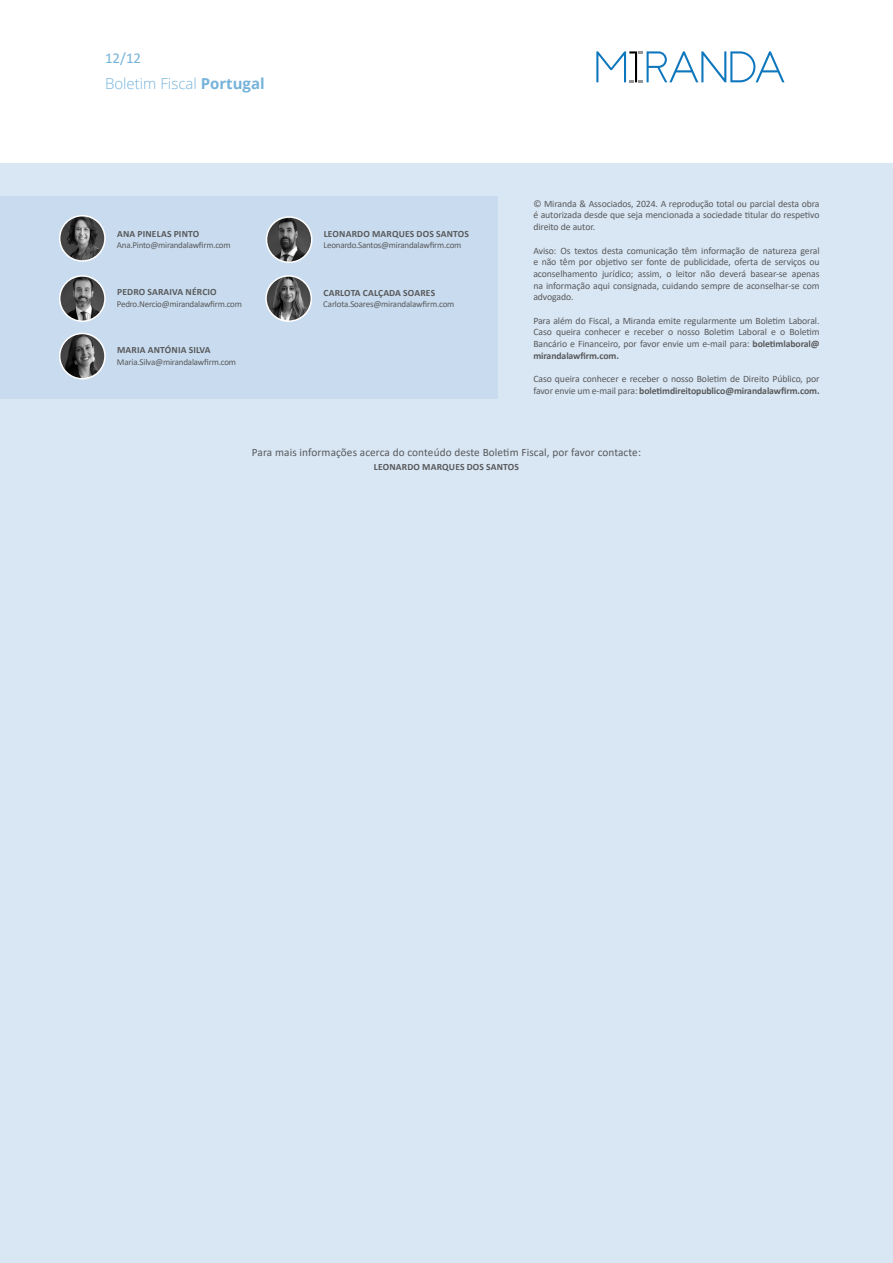
<style>
.page{position:relative;width:893px;height:1263px;background:#fff}
.page>*{position:absolute;margin:0;border:0;box-sizing:border-box;transform-origin:0 0}
.t1{font:300 15px "Open Sans";color:#75b3da}
.t2{font:15px "Calibri";color:#75b3da}
.t3{font:11.25px "Calibri";letter-spacing:.01em;color:#58595b}
.t4{font:9.75px/11.7px "Calibri";letter-spacing:-.01em;color:#58595b;text-align:justify}
.t5{font:700 9.6px "Calibri";letter-spacing:.02em;color:#58595b}
.t6{font:9px "Calibri";letter-spacing:-.025em;color:#58595b}
.s1{font-weight:700}
</style>
<div class="page">
<svg style="left:596px;top:51px;width:188px;height:31px"></svg>
<div style="left:0;top:164px;width:893px;height:1099px;background:#d9e7f4"></div>
<div style="left:0;top:196px;width:497px;height:203px;background:#c9dcef"></div>
<img style="left:60px;top:216px;width:43px;height:43px">
<div style="left:59px;top:215px;width:47px;height:47px;border:2px solid #fff;border-radius:50%"></div>
<img style="left:266px;top:219px;width:44px;height:43px">
<div style="left:266px;top:216px;width:47px;height:47px;border:2px solid #fff;border-radius:50%"></div>
<img style="left:61px;top:278px;width:42px;height:42px">
<div style="left:59px;top:275px;width:47px;height:47px;border:2px solid #fff;border-radius:50%"></div>
<img style="left:60px;top:334px;width:44px;height:45px">
<div style="left:59px;top:333px;width:47px;height:46px;border:2px solid #fff;border-radius:50%"></div>
<img style="left:268px;top:278px;width:43px;height:42px">
<div style="left:265px;top:275px;width:47px;height:47px;border:2px solid #fff;border-radius:50%"></div>
<h1 class="t2" style="left:105px;top:47px;width:38px">12/12</h1>
<h1 class="t1" style="left:105px;top:73px;width:161px">Boletim Fiscal <span class="s1">Portugal</span></h1>
<p class="t5" style="left:117px;top:227px;width:84px">ANA PINELAS PINTO</p>
<p class="t6" style="left:117px;top:239px;width:115px">Ana.Pinto@mirandalawfirm.com</p>
<p class="t5" style="left:117px;top:285px;width:101px">PEDRO SARAIVA NÉRCIO</p>
<p class="t6" style="left:117px;top:297px;width:127px">Pedro.Nercio@mirandalawfirm.com</p>
<p class="t5" style="left:117px;top:343px;width:95px">MARIA ANTÓNIA SILVA</p>
<p class="t6" style="left:117px;top:355px;width:121px">Maria.Silva@mirandalawfirm.com</p>
<p class="t5" style="left:324px;top:227px;width:147px">LEONARDO MARQUES DOS SANTOS</p>
<p class="t6" style="left:324px;top:238px;width:139px">Leonardo.Santos@mirandalawfirm.com</p>
<p class="t5" style="left:323px;top:286px;width:113px">CARLOTA CALÇADA SOARES</p>
<p class="t6" style="left:323px;top:298px;width:133px">Carlota.Soares@mirandalawfirm.com</p>
<p class="t4" style="left:533px;top:197px;width:288px">© Miranda &amp; Associados, 2024. A reprodução total ou parcial desta obra é autorizada desde que seja mencionada a sociedade titular do respetivo direito de autor.</p>
<p class="t4" style="left:533px;top:244px;width:288px">Aviso: Os textos desta comunicação têm informação de natureza geral e não têm por objetivo ser fonte de publicidade, oferta de serviços ou aconselhamento jurídico; assim, o leitor não deverá basear-se apenas na informação aqui consignada, cuidando sempre de aconselhar-se com advogado.</p>
<p class="t4" style="left:533px;top:314px;width:288px">Para além do Fiscal, a Miranda emite regularmente um Boletim Laboral.<br>Caso queira conhecer e receber o nosso Boletim Laboral e o Boletim Bancário e Financeiro, por favor envie um e-mail para: <span class="s1">boletimlaboral@ mirandalawfirm.com.</span></p>
<p class="t4" style="left:533px;top:373px;width:288px">Caso queira conhecer e receber o nosso Boletim de Direito Público, por favor envie um e-mail para: <span class="s1">boletimdireitopublico@mirandalawfirm.com.</span></p>
<p class="t3" style="left:252px;top:445px;width:391px">Para mais informações acerca do conteúdo deste Boletim Fiscal, por favor contacte:</p>
<p class="t5" style="left:374px;top:460px;width:147px">LEONARDO MARQUES DOS SANTOS</p>
</div>
